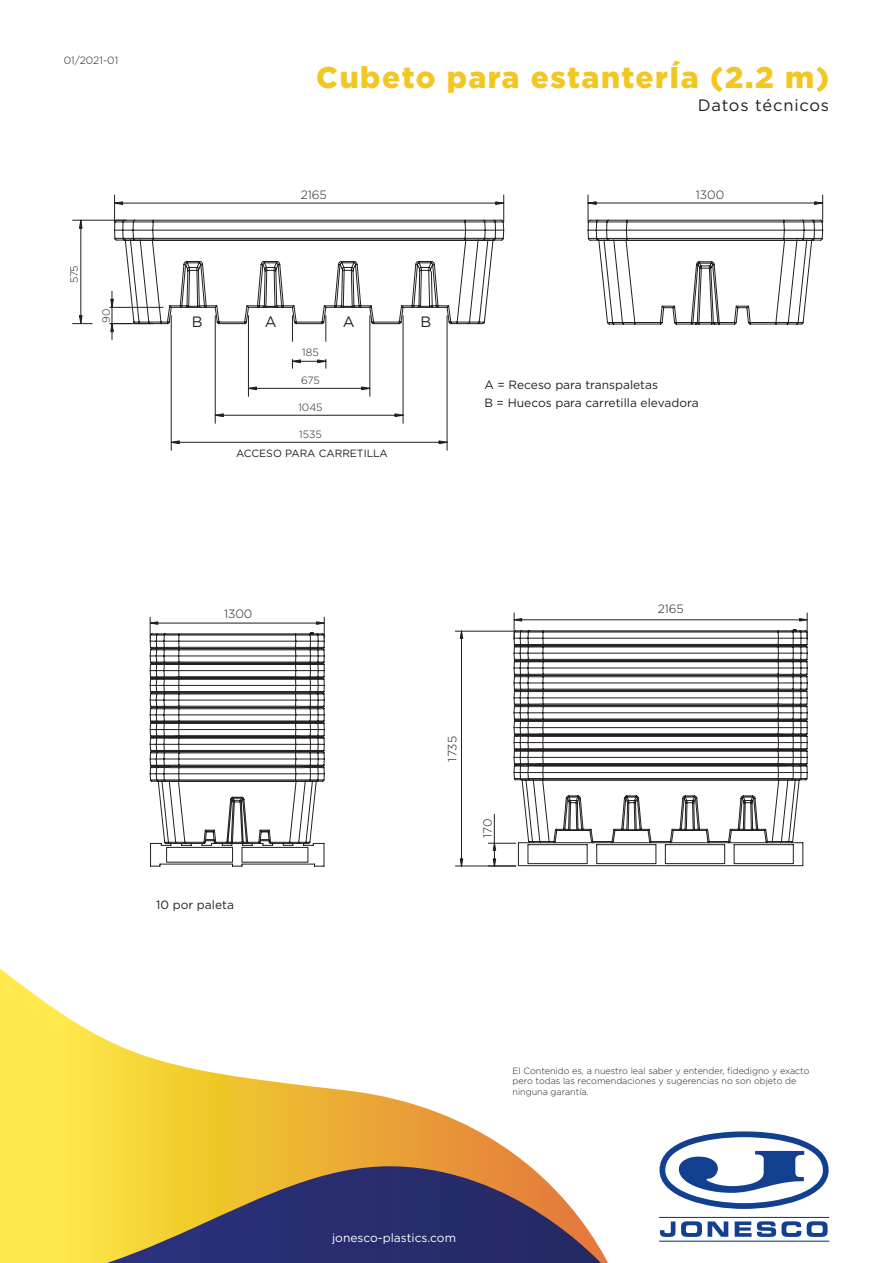
<style>
.page{position:relative;width:893px;height:1263px;background:#fff}
.page>*{position:absolute;margin:0;border:0;box-sizing:border-box;transform-origin:0 0}
.t1{font:900 30px "Gotham";letter-spacing:.05em;color:#f3c723}
.t2{font:16.5px "Gotham";letter-spacing:.05em;color:#231f20}
.t3{font:15px "Gotham";color:#231f20}
.t4{font:12px "Gotham";color:#231f20}
.t5{font:300 12px "Gotham";color:#231f20}
.t6{font:12px "Gotham";color:#fff}
.t7{font:300 10.5px "Gotham";color:#231f20}
.t8{font:10.5px "Gotham";color:#231f20}
.t9{font:300 9px/10.8px "Gotham";color:#231f20}
</style>
<div class="page">
<svg style="left:0;top:968px;width:530px;height:295px"></svg>
<svg style="left:62px;top:1166px;width:546px;height:97px;background:#817261"></svg>
<svg style="left:659px;top:1131px;width:170px;height:111px"></svg>
<svg style="left:72px;top:195px;width:433px;height:256px"></svg>
<svg style="left:587px;top:195px;width:237px;height:129px"></svg>
<svg style="left:514px;top:639px;width:294px;height:52px"></svg>
<svg style="left:150px;top:617px;width:175px;height:249px"></svg>
<hr style="left:455px;top:866px;width:61px;height:1px;background:#231f20">
<hr style="left:455px;top:631px;width:59px;height:1px;background:#231f20">
<svg style="left:514px;top:613px;width:294px;height:26px"></svg>
<svg style="left:459px;top:630px;width:4px;height:237px"></svg>
<svg style="left:488px;top:691px;width:320px;height:176px"></svg>
<p class="t7" style="left:64px;top:53px;width:56px">01/2021-01</p>
<p class="t7" style="left:68px;top:283px;width:20px;rotate:-90deg">575</p>
<p class="t7" style="left:99px;top:323px;width:16px;rotate:-90deg">90</p>
<h1 class="t1" style="left:316px;top:56px;width:514px">Cubeto para estanterÍa (2.2 m)</h1>
<h2 class="t2" style="left:698px;top:95px;width:133px">Datos técnicos</h2>
<p class="t5" style="left:301px;top:187px;width:28px">2165</p>
<p class="t3" style="left:192px;top:312px;width:12px">B</p>
<p class="t3" style="left:265px;top:312px;width:13px">A</p>
<p class="t3" style="left:343px;top:312px;width:13px">A</p>
<p class="t3" style="left:420px;top:312px;width:12px">B</p>
<p class="t7" style="left:302px;top:346px;width:18px">185</p>
<p class="t7" style="left:301px;top:373px;width:20px">675</p>
<p class="t7" style="left:298px;top:401px;width:26px">1045</p>
<p class="t7" style="left:299px;top:428px;width:24px">1535</p>
<p class="t8" style="left:236px;top:447px;width:153px">ACCESO PARA CARRETILLA</p>
<p class="t5" style="left:696px;top:187px;width:30px">1300</p>
<p class="t4" style="left:484px;top:377px;width:175px">A = Receso para transpaletas</p>
<p class="t4" style="left:484px;top:395px;width:216px">B = Huecos para carretilla elevadora</p>
<p class="t5" style="left:224px;top:606px;width:30px">1300</p>
<p class="t4" style="left:156px;top:897px;width:79px">10 por paleta</p>
<p class="t5" style="left:445px;top:761px;width:27px;rotate:-90deg">1735</p>
<p class="t5" style="left:480px;top:838px;width:21px;rotate:-90deg">170</p>
<p class="t5" style="left:658px;top:602px;width:28px">2165</p>
<h3 class="t6" style="left:332px;top:1230px;width:125px">jonesco-plastics.com</h3>
<p class="t9" style="left:512px;top:1065px;width:298px">El Contenido es, a nuestro leal saber y entender, fidedigno y exacto pero todas las recomendaciones y sugerencias no son objeto de ninguna garantía.</p>
</div>
